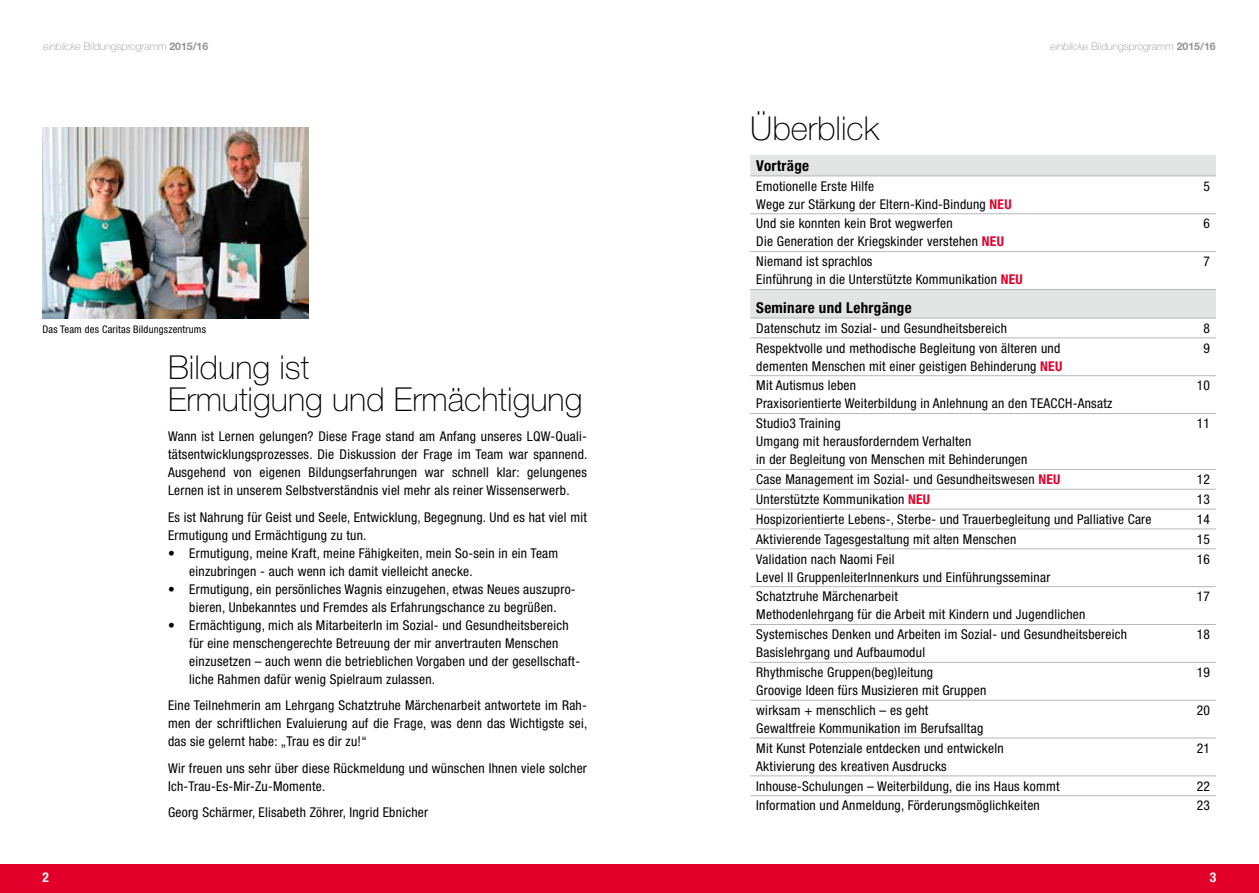
<style>
.page{position:relative;width:1259px;height:893px;background:#fff}
.page>*{position:absolute;margin:0;border:0;box-sizing:border-box;transform-origin:0 0}
.t1{font:100 33px/31.5px "Helvetica Neue LT Std";color:#000}
.t2{font:700 condensed 15px "Helvetica Neue LT Std";letter-spacing:.02em;color:#000}
.t3{font:condensed 13.5px/18px "Helvetica Neue LT Std";letter-spacing:.02em;color:#000}
.t4{font:700 condensed 13.5px "Helvetica Neue LT Std";color:#fff}
.t5{font:100 10.5px "Helvetica Neue LT Std";color:#929395}
.t6{font:condensed 10.5px "Helvetica Neue LT Std";letter-spacing:.02em;color:#000}
.s1{font-style:italic}
.s2{font-weight:700}
.s3{font-weight:700;color:#e2002b}
</style>
<div class="page">
<div style="left:629px;top:864px;width:630px;height:29px;background:#e2002b"></div>
<div style="left:0;top:864px;width:629px;height:29px;background:#e2002b"></div>
<svg style="left:750px;top:155px;width:466px;height:163px"></svg>
<hr style="left:750px;top:176px;width:432px;height:1px;background:#b5b7b8">
<hr style="left:1182px;top:176px;width:34px;height:1px;background:#b5b7b8">
<hr style="left:750px;top:213px;width:432px;height:1px;background:#b5b7b8">
<hr style="left:1182px;top:213px;width:34px;height:1px;background:#b5b7b8">
<hr style="left:750px;top:251px;width:432px;height:1px;background:#b5b7b8">
<hr style="left:1182px;top:251px;width:34px;height:1px;background:#b5b7b8">
<hr style="left:750px;top:289px;width:432px;height:1px;background:#b5b7b8">
<hr style="left:1182px;top:289px;width:34px;height:1px;background:#b5b7b8">
<hr style="left:750px;top:318px;width:432px;height:1px;background:#b5b7b8">
<hr style="left:1182px;top:318px;width:34px;height:1px;background:#b5b7b8">
<hr style="left:750px;top:337px;width:432px;height:1px;background:#b5b7b8">
<hr style="left:1182px;top:337px;width:34px;height:1px;background:#b5b7b8">
<hr style="left:750px;top:375px;width:432px;height:1px;background:#b5b7b8">
<hr style="left:1182px;top:375px;width:34px;height:1px;background:#b5b7b8">
<hr style="left:750px;top:413px;width:432px;height:1px;background:#b5b7b8">
<hr style="left:1182px;top:413px;width:34px;height:1px;background:#b5b7b8">
<hr style="left:750px;top:469px;width:432px;height:1px;background:#b5b7b8">
<hr style="left:1182px;top:469px;width:34px;height:1px;background:#b5b7b8">
<hr style="left:750px;top:489px;width:432px;height:1px;background:#b5b7b8">
<hr style="left:1182px;top:489px;width:34px;height:1px;background:#b5b7b8">
<hr style="left:750px;top:509px;width:432px;height:1px;background:#b5b7b8">
<hr style="left:1182px;top:509px;width:34px;height:1px;background:#b5b7b8">
<hr style="left:750px;top:529px;width:432px;height:1px;background:#b5b7b8">
<hr style="left:1182px;top:529px;width:34px;height:1px;background:#b5b7b8">
<hr style="left:750px;top:548px;width:432px;height:1px;background:#b5b7b8">
<hr style="left:1182px;top:548px;width:34px;height:1px;background:#b5b7b8">
<hr style="left:750px;top:586px;width:432px;height:1px;background:#b5b7b8">
<hr style="left:1182px;top:586px;width:34px;height:1px;background:#b5b7b8">
<hr style="left:750px;top:624px;width:432px;height:1px;background:#b5b7b8">
<hr style="left:1182px;top:624px;width:34px;height:1px;background:#b5b7b8">
<hr style="left:750px;top:662px;width:432px;height:1px;background:#b5b7b8">
<hr style="left:1182px;top:662px;width:34px;height:1px;background:#b5b7b8">
<hr style="left:750px;top:700px;width:432px;height:1px;background:#b5b7b8">
<hr style="left:1182px;top:700px;width:34px;height:1px;background:#b5b7b8">
<hr style="left:750px;top:775px;width:432px;height:1px;background:#b5b7b8">
<hr style="left:1182px;top:775px;width:34px;height:1px;background:#b5b7b8">
<hr style="left:750px;top:795px;width:432px;height:1px;background:#b5b7b8">
<hr style="left:1182px;top:795px;width:34px;height:1px;background:#b5b7b8">
<hr style="left:750px;top:738px;width:432px;height:1px;background:#b5b7b8">
<hr style="left:1182px;top:738px;width:34px;height:1px;background:#b5b7b8">
<img style="left:43px;top:128px;width:265px;height:190px">
<p class="t5" style="left:43px;top:40px;width:167px"><span class="s1">einblicke</span> Bildungsprogramm <span class="s2">2015/16</span></p>
<p class="t5" style="left:1050px;top:40px;width:167px"><span class="s1">einblicke</span> Bildungsprogramm <span class="s2">2015/16</span></p>
<p class="t6" style="left:43px;top:323px;width:165px">Das Team des Caritas Bildungszentrums</p>
<h1 class="t1" style="left:168px;top:352px;width:416px">Bildung ist<br>Ermutigung und Ermächtigung</h1>
<p class="t3" style="left:168px;top:427px;width:421px;text-align:justify">Wann ist Lernen gelungen? Diese Frage stand am Anfang unseres LQW-Quali&shy;tätsentwicklungsprozesses. Die Diskussion der Frage im Team war spannend.<br>Ausgehend von eigenen Bildungserfahrungen war schnell klar: gelungenes Lernen ist in unserem Selbstverständnis viel mehr als reiner Wissenserwerb.</p>
<p class="t3" style="left:168px;top:508px;width:420px">Es ist Nahrung für Geist und Seele, Entwicklung, Begegnung. Und es hat viel mit<br>Ermutigung und Ermächtigung zu tun.</p>
<p class="t3" style="left:189px;top:544px;width:370px;text-indent:-21px">• Ermutigung, meine Kraft, meine Fähigkeiten, mein So-sein in ein Team einzubringen - auch wenn ich damit vielleicht anecke.</p>
<p class="t3" style="left:168px;top:580px;width:409px;text-align:center">• Ermutigung, ein persönliches Wagnis einzugehen, etwas Neues auszupro&shy;bieren, Unbekanntes und Fremdes als Erfahrungschance zu begrüßen.</p>
<p class="t3" style="left:189px;top:616px;width:392px;text-indent:-21px">• Ermächtigung, mich als MitarbeiterIn im Sozial- und Gesundheitsbereich für eine menschengerechte Betreuung der mir anvertrauten Menschen einzusetzen – auch wenn die betrieblichen Vorgaben und der gesellschaft&shy;liche Rahmen dafür wenig Spielraum zulassen.</p>
<p class="t3" style="left:168px;top:696px;width:421px;text-align:justify">Eine Teilnehmerin am Lehrgang Schatztruhe Märchenarbeit antwortete im Rah&shy;men der schriftlichen Evaluierung auf die Frage, was denn das Wichtigste sei, das sie gelernt habe: „Trau es dir zu!“</p>
<p class="t3" style="left:168px;top:759px;width:420px">Wir freuen uns sehr über diese Rückmeldung und wünschen Ihnen viele solcher<br>Ich-Trau-Es-Mir-Zu-Momente.</p>
<p class="t3" style="left:168px;top:803px;width:262px">Georg Schärmer, Elisabeth Zöhrer, Ingrid Ebnicher</p>
<h1 class="t1" style="left:750px;top:113px;width:130px">Überblick</h1>
<p class="t2" style="left:756px;top:156px;width:54px">Vorträge</p>
<p class="t3" style="left:756px;top:177px;width:257px">Emotionelle Erste Hilfe<br>Wege zur Stärkung der Eltern-Kind-Bindung <span class="s3">NEU</span></p>
<p class="t3" style="left:1203px;top:177px;width:8px">5</p>
<p class="t3" style="left:756px;top:215px;width:249px">Und sie konnten kein Brot wegwerfen<br>Die Generation der Kriegskinder verstehen <span class="s3">NEU</span></p>
<p class="t3" style="left:1203px;top:215px;width:8px">6</p>
<p class="t3" style="left:756px;top:252px;width:268px">Niemand ist sprachlos<br>Einführung in die Unterstützte Kommunikation <span class="s3">NEU</span></p>
<p class="t3" style="left:1203px;top:252px;width:8px">7</p>
<p class="t2" style="left:756px;top:298px;width:157px">Seminare und Lehrgänge</p>
<p class="t3" style="left:756px;top:319px;width:252px">Datenschutz im Sozial- und Gesundheitsbereich</p>
<p class="t3" style="left:1203px;top:319px;width:8px">8</p>
<p class="t3" style="left:756px;top:339px;width:307px">Respektvolle und methodische Begleitung von älteren und dementen Menschen mit einer geistigen Behinderung <span class="s3">NEU</span></p>
<p class="t3" style="left:1203px;top:339px;width:8px">9</p>
<p class="t3" style="left:756px;top:377px;width:358px">Mit Autismus leben<br>Praxisorientierte Weiterbildung in Anlehnung an den TEACCH-Ansatz</p>
<p class="t3" style="left:1196px;top:377px;width:15px">10</p>
<p class="t3" style="left:756px;top:414px;width:273px">Studio3 Training<br>Umgang mit herausforderndem Verhalten<br>in der Begleitung von Menschen mit Behinderungen</p>
<p class="t3" style="left:1196px;top:414px;width:15px">11</p>
<p class="t3" style="left:756px;top:470px;width:306px">Case Management im Sozial- und Gesundheitswesen <span class="s3">NEU</span></p>
<p class="t3" style="left:1196px;top:470px;width:15px">12</p>
<p class="t3" style="left:756px;top:490px;width:175px">Unterstützte Kommunikation <span class="s3">NEU</span></p>
<p class="t3" style="left:1196px;top:490px;width:15px">13</p>
<p class="t3" style="left:756px;top:510px;width:397px">Hospizorientierte Lebens-, Sterbe- und Trauerbegleitung und Palliative Care</p>
<p class="t3" style="left:1196px;top:510px;width:15px">14</p>
<p class="t3" style="left:756px;top:530px;width:261px">Aktivierende Tagesgestaltung mit alten Menschen</p>
<p class="t3" style="left:1196px;top:530px;width:15px">15</p>
<p class="t3" style="left:756px;top:550px;width:295px">Validation nach Naomi Feil<br>Level II GruppenleiterInnenkurs und Einführungsseminar</p>
<p class="t3" style="left:1196px;top:550px;width:15px">16</p>
<p class="t3" style="left:756px;top:587px;width:331px">Schatztruhe Märchenarbeit<br>Methodenlehrgang für die Arbeit mit Kindern und Jugendlichen</p>
<p class="t3" style="left:1196px;top:587px;width:15px">17</p>
<p class="t3" style="left:756px;top:625px;width:372px">Systemisches Denken und Arbeiten im Sozial- und Gesundheitsbereich<br>Basislehrgang und Aufbaumodul</p>
<p class="t3" style="left:1196px;top:625px;width:15px">18</p>
<p class="t3" style="left:756px;top:663px;width:231px">Rhythmische Gruppen(beg)leitung<br>Groovige Ideen fürs Musizieren mit Gruppen</p>
<p class="t3" style="left:1196px;top:663px;width:15px">19</p>
<p class="t3" style="left:756px;top:701px;width:228px">wirksam + menschlich – es geht<br>Gewaltfreie Kommunikation im Berufsalltag</p>
<p class="t3" style="left:1196px;top:701px;width:15px">20</p>
<p class="t3" style="left:756px;top:739px;width:249px">Mit Kunst Potenziale entdecken und entwickeln<br>Aktivierung des kreativen Ausdrucks</p>
<p class="t3" style="left:1196px;top:739px;width:15px">21</p>
<p class="t3" style="left:756px;top:777px;width:305px">Inhouse-Schulungen – Weiterbildung, die ins Haus kommt</p>
<p class="t3" style="left:1196px;top:777px;width:15px">22</p>
<p class="t3" style="left:756px;top:797px;width:285px">Information und Anmeldung, Förderungsmöglichkeiten</p>
<p class="t3" style="left:1196px;top:797px;width:15px">23</p>
<p class="t4" style="left:43px;top:869px;width:8px">2</p>
<p class="t4" style="left:1210px;top:869px;width:8px">3</p>
</div>
